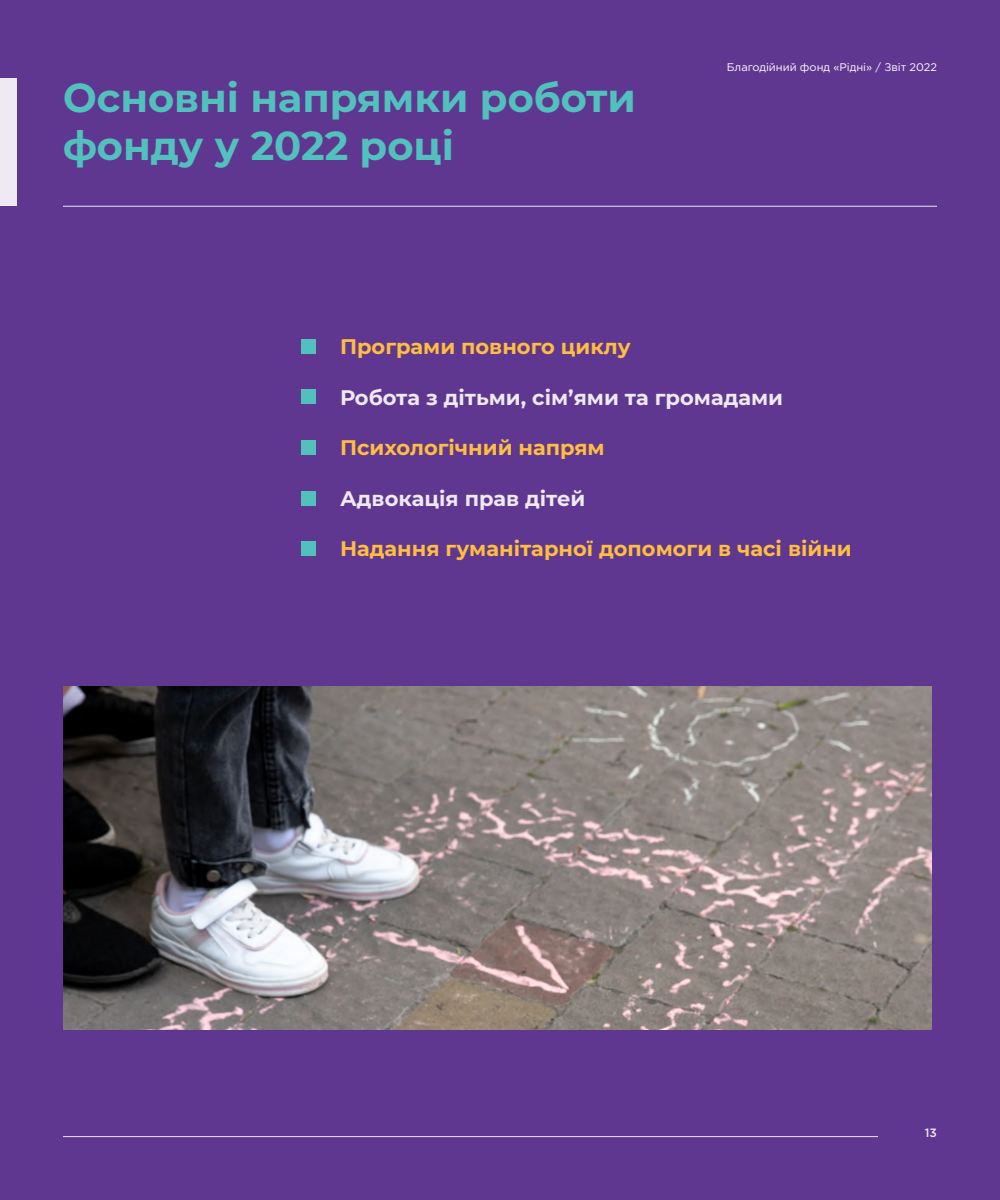
<style>
.page{position:relative;width:1000px;height:1200px;background:#603790}
.page>*{position:absolute;margin:0;border:0;box-sizing:border-box;transform-origin:0 0}
.t1{font:700 40px/48px "Montserrat";color:#52c1be}
.t2{font:700 21px "Montserrat";color:#febe41}
.t3{font:700 21px "Montserrat";color:#eee9f2}
.t4{font:500 12px "Gotham Pro";color:#eee9f2}
.t5{font:11px "Gotham Pro";color:#fff}
</style>
<div class="page">
<div style="left:0;top:78px;width:17px;height:128px;background:#eee9f2"></div>
<hr style="left:63px;top:206px;width:874px;height:1px;background:#eee9f2">
<hr style="left:63px;top:1136px;width:815px;height:1px;background:#eee9f2">
<img style="left:63px;top:686px;width:869px;height:344px">
<div style="left:301px;top:339px;width:15px;height:14px;background:#52c1be"></div>
<div style="left:301px;top:390px;width:15px;height:14px;background:#52c1be"></div>
<div style="left:301px;top:440px;width:15px;height:15px;background:#52c1be"></div>
<div style="left:301px;top:491px;width:15px;height:14px;background:#52c1be"></div>
<div style="left:301px;top:542px;width:15px;height:14px;background:#52c1be"></div>
<h1 class="t1" style="left:63px;top:72px;width:574px">Основні напрямки роботи фонду у 2022 році</h1>
<p class="t5" style="left:727px;top:61px;width:212px">Благодійний фонд «Рідні» / Звіт 2022</p>
<p class="t2" style="left:340px;top:332px;width:292px">Програми повного циклу</p>
<p class="t3" style="left:340px;top:382px;width:445px">Робота з дітьми, сім’ями та громадами</p>
<p class="t2" style="left:340px;top:433px;width:266px">Психологічний напрям</p>
<p class="t3" style="left:340px;top:483px;width:247px">Адвокація прав дітей</p>
<p class="t2" style="left:340px;top:533px;width:513px">Надання гуманітарної допомоги в часі війни</p>
<p class="t4" style="left:925px;top:1126px;width:14px">13</p>
</div>
